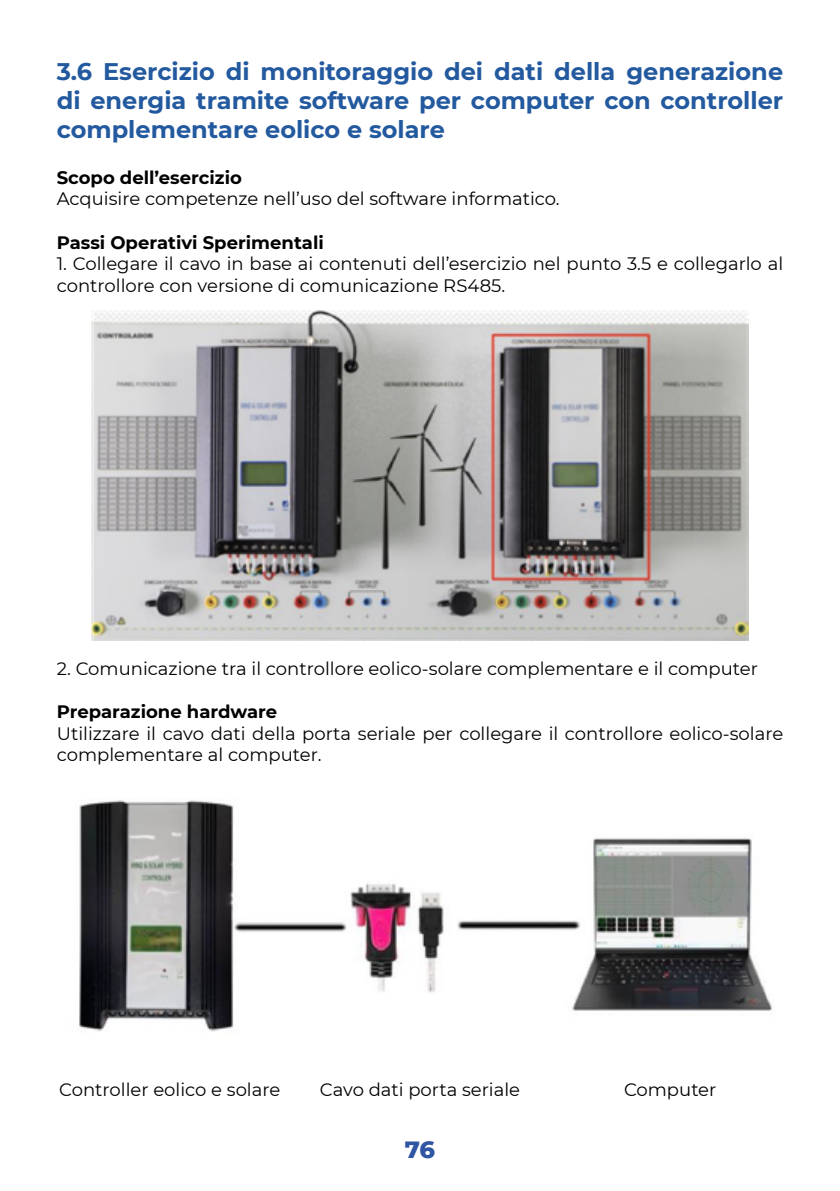
<style>
.page{position:relative;width:840px;height:1191px;background:#fff}
.page>*{position:absolute;margin:0;border:0;box-sizing:border-box;transform-origin:0 0}
.t1{font:700 24px/28.8px "Montserrat";color:#23599e;text-align:justify}
.t2{font:800 24px "Montserrat";color:#3055a3}
.t3{font:18px/21.6px "Montserrat";color:#000}
.t4{font:700 18px "Montserrat";color:#000}
</style>
<div class="page">
<img style="left:79px;top:800px;width:694px;height:232px">
<img style="left:92px;top:310px;width:655px;height:330px">
<h1 class="t1" style="left:57px;top:56px;width:727px">3.6 Esercizio di monitoraggio dei dati della generazione di energia tramite software per computer con controller complementare eolico e solare</h1>
<p class="t4" style="left:57px;top:164px;width:186px">Scopo dell’esercizio</p>
<p class="t3" style="left:57px;top:188px;width:504px">Acquisire competenze nell’uso del software informatico.</p>
<p class="t4" style="left:57px;top:229px;width:268px">Passi Operativi Sperimentali</p>
<p class="t3" style="left:57px;top:252px;width:727px">1. Collegare il cavo in base ai contenuti dell’esercizio nel punto 3.5 e collegarlo al controllore con versione di comunicazione RS485.</p>
<p class="t3" style="left:57px;top:657px;width:702px">2. Comunicazione tra il controllore eolico-solare complementare e il computer</p>
<p class="t4" style="left:57px;top:699px;width:222px">Preparazione hardware</p>
<p class="t3" style="left:57px;top:722px;width:727px">Utilizzare il cavo dati della porta seriale per collegare il controllore eolico-solare complementare al computer.</p>
<p class="t3" style="left:59px;top:1078px;width:222px">Controller eolico e solare</p>
<p class="t3" style="left:320px;top:1078px;width:201px">Cavo dati porta seriale</p>
<p class="t3" style="left:623px;top:1078px;width:94px">Computer</p>
<h1 class="t2" style="left:404px;top:1131px;width:32px">76</h1>
</div>
